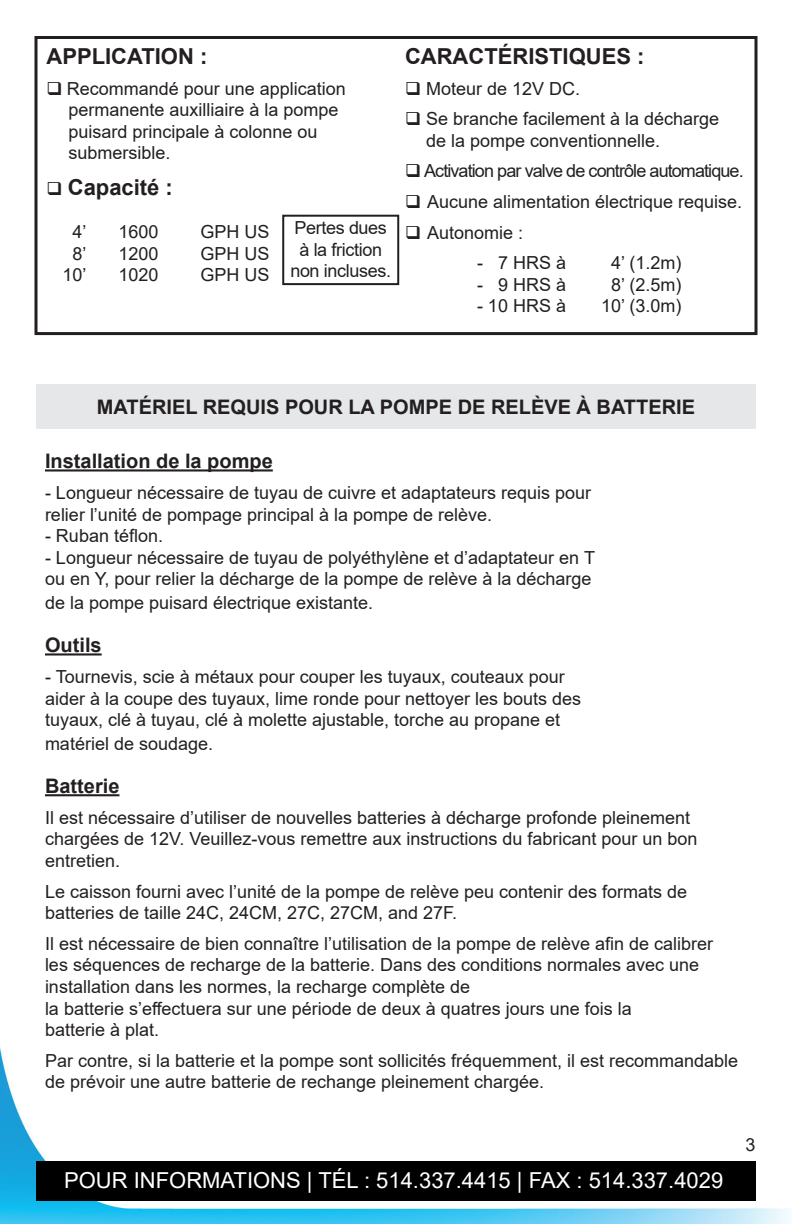
<style>
.page{position:relative;width:792px;height:1224px;background:#fff}
.page>*{position:absolute;margin:0;border:0;box-sizing:border-box;transform-origin:0 0}
.t1{font:22px "Arial";color:#fff}
.Style_de_paragraphe_2{font:700 22px "Arial";color:#231f20}
.Style_de_paragraphe_6{font:700 20px "Arial";color:#231f20}
.Style_de_paragraphe_6-2{font:18px/21.6px "Arial";color:#231f20}
.Style_de_paragraphe_4{font:18px/21.6px "Arial";color:#231f20}
.Style_de_paragraphe_6-3{font:18px "Arial";letter-spacing:-.05em;color:#231f20}
.Style_de_paragraphe_2-2{font:18px "Arial";color:#231f20}
.Style_de_paragraphe_6-4{font:18px/21.6px "Arial";letter-spacing:-.02em;color:#231f20;text-align:center}
</style>
<div class="page">
<img style="left:0;top:1047px;width:789px;height:177px">
<div style="left:34px;top:36px;width:724px;height:299px;border:3px solid #231f20"></div>
<hr style="left:45px;top:469px;width:228px;height:3px;background:#231f20">
<hr style="left:45px;top:653px;width:57px;height:3px;background:#231f20">
<hr style="left:45px;top:794px;width:74px;height:2px;background:#231f20">
<div style="left:36px;top:384px;width:720px;height:45px;background:#e6e7e9"></div>
<div style="left:282px;top:215px;width:117px;height:70px;border:2px solid #231f20"></div>
<div style="left:36px;top:1162px;width:720px;height:39px;background:#000"></div>
<p class="Style_de_paragraphe_2" style="left:46px;top:41px;width:162px">APPLICATION :</p>
<p class="Style_de_paragraphe_4" style="left:68px;top:77px;width:279px;text-indent:-22px">❑ Recommandé pour une application permanente auxilliaire à la pompe puisard principale à colonne ou submersible.</p>
<p class="Style_de_paragraphe_2" style="left:46px;top:172px;width:128px">❑ Capacité :</p>
<p class="Style_de_paragraphe_2-2" style="left:73px;top:219px;width:16px">4’</p>
<p class="Style_de_paragraphe_2-2" style="left:118px;top:219px;width:42px">1600</p>
<p class="Style_de_paragraphe_2-2" style="left:201px;top:219px;width:71px">GPH US</p>
<p class="Style_de_paragraphe_2-2" style="left:73px;top:241px;width:16px">8’</p>
<p class="Style_de_paragraphe_2-2" style="left:118px;top:241px;width:42px">1200</p>
<p class="Style_de_paragraphe_2-2" style="left:201px;top:241px;width:71px">GPH US</p>
<p class="Style_de_paragraphe_2-2" style="left:63px;top:262px;width:26px">10’</p>
<p class="Style_de_paragraphe_2-2" style="left:118px;top:262px;width:42px">1020</p>
<p class="Style_de_paragraphe_2-2" style="left:201px;top:262px;width:71px">GPH US</p>
<p class="Style_de_paragraphe_6-4" style="left:290px;top:217px;width:102px">Pertes dues à la friction non incluses.</p>
<p class="Style_de_paragraphe_2" style="left:405px;top:41px;width:241px">CARACTÉRISTIQUES :</p>
<p class="Style_de_paragraphe_6-2" style="left:405px;top:77px;width:177px">❑ Moteur de 12V DC.</p>
<p class="Style_de_paragraphe_6-2" style="left:426px;top:108px;width:295px;text-indent:-21px">❑ Se branche facilement à la décharge de la pompe conventionnelle.</p>
<p class="Style_de_paragraphe_6-3" style="left:405px;top:159px;width:340px">❑ Activation par valve de contrôle automatique.</p>
<p class="Style_de_paragraphe_6-2" style="left:405px;top:191px;width:339px">❑ Aucune alimentation électrique requise.</p>
<p class="Style_de_paragraphe_6-2" style="left:405px;top:221px;width:120px">❑ Autonomie :</p>
<p class="Style_de_paragraphe_6-2" style="left:477px;top:252px;width:91px">- 7 HRS à</p>
<p class="Style_de_paragraphe_6-2" style="left:611px;top:252px;width:72px">4’ (1.2m)</p>
<p class="Style_de_paragraphe_6-2" style="left:477px;top:274px;width:91px">- 9 HRS à</p>
<p class="Style_de_paragraphe_6-2" style="left:611px;top:274px;width:72px">8’ (2.5m)</p>
<p class="Style_de_paragraphe_6-2" style="left:477px;top:295px;width:91px">- 10 HRS à</p>
<p class="Style_de_paragraphe_6-2" style="left:601px;top:295px;width:82px">10’ (3.0m)</p>
<p class="Style_de_paragraphe_6" style="left:97px;top:393px;width:600px">MATÉRIEL REQUIS POUR LA POMPE DE RELÈVE À BATTERIE</p>
<p class="Style_de_paragraphe_6" style="left:45px;top:447px;width:229px">Installation de la pompe</p>
<p class="Style_de_paragraphe_6-2" style="left:45px;top:482px;width:548px">- Longueur nécessaire de tuyau de cuivre et adaptateurs requis pour relier l’unité de pompage principal à la pompe de relève.</p>
<p class="Style_de_paragraphe_6-2" style="left:45px;top:525px;width:120px">- Ruban téflon.</p>
<p class="Style_de_paragraphe_6-2" style="left:45px;top:547px;width:552px">- Longueur nécessaire de tuyau de polyéthylène et d’adaptateur en T ou en Y, pour relier la décharge de la pompe de relève à la décharge</p>
<p class="Style_de_paragraphe_6-2" style="left:45px;top:592px;width:330px">de la pompe puisard électrique existante.</p>
<p class="Style_de_paragraphe_6" style="left:45px;top:631px;width:58px">Outils</p>
<p class="Style_de_paragraphe_6-2" style="left:45px;top:666px;width:538px">- Tournevis, scie à métaux pour couper les tuyaux, couteaux pour aider à la coupe des tuyaux, lime ronde pour nettoyer les bouts des tuyaux, clé à tuyau, clé à molette ajustable, torche au propane et</p>
<p class="Style_de_paragraphe_6-2" style="left:45px;top:733px;width:170px">matériel de soudage.</p>
<p class="Style_de_paragraphe_6" style="left:45px;top:772px;width:76px">Batterie</p>
<p class="Style_de_paragraphe_6-2" style="left:45px;top:807px;width:654px">Il est nécessaire d’utiliser de nouvelles batteries à décharge profonde pleinement chargées de 12V. Veuillez-vous remettre aux instructions du fabricant pour un bon entretien.</p>
<p class="Style_de_paragraphe_6-2" style="left:45px;top:880px;width:644px">Le caisson fourni avec l’unité de la pompe de relève peu contenir des formats de batteries de taille 24C, 24CM, 27C, 27CM, and 27F.</p>
<p class="Style_de_paragraphe_6-2" style="left:45px;top:933px;width:670px">Il est nécessaire de bien connaître l’utilisation de la pompe de relève afin de calibrer les séquences de recharge de la batterie. Dans des conditions normales avec une installation dans les normes, la recharge complète de<br>la batterie s’effectuera sur une période de deux à quatres jours une fois la<br>batterie à plat.</p>
<p class="Style_de_paragraphe_6-2" style="left:45px;top:1050px;width:695px">Par contre, si la batterie et la pompe sont sollicités fréquemment, il est recommandable de prévoir une autre batterie de rechange pleinement chargée.</p>
<p class="t1" style="left:64px;top:1165px;width:661px">POUR INFORMATIONS | TÉL : 514.337.4415 | FAX : 514.337.4029</p>
<p class="Style_de_paragraphe_6-2" style="left:746px;top:1134px;width:12px">3</p>
</div>
